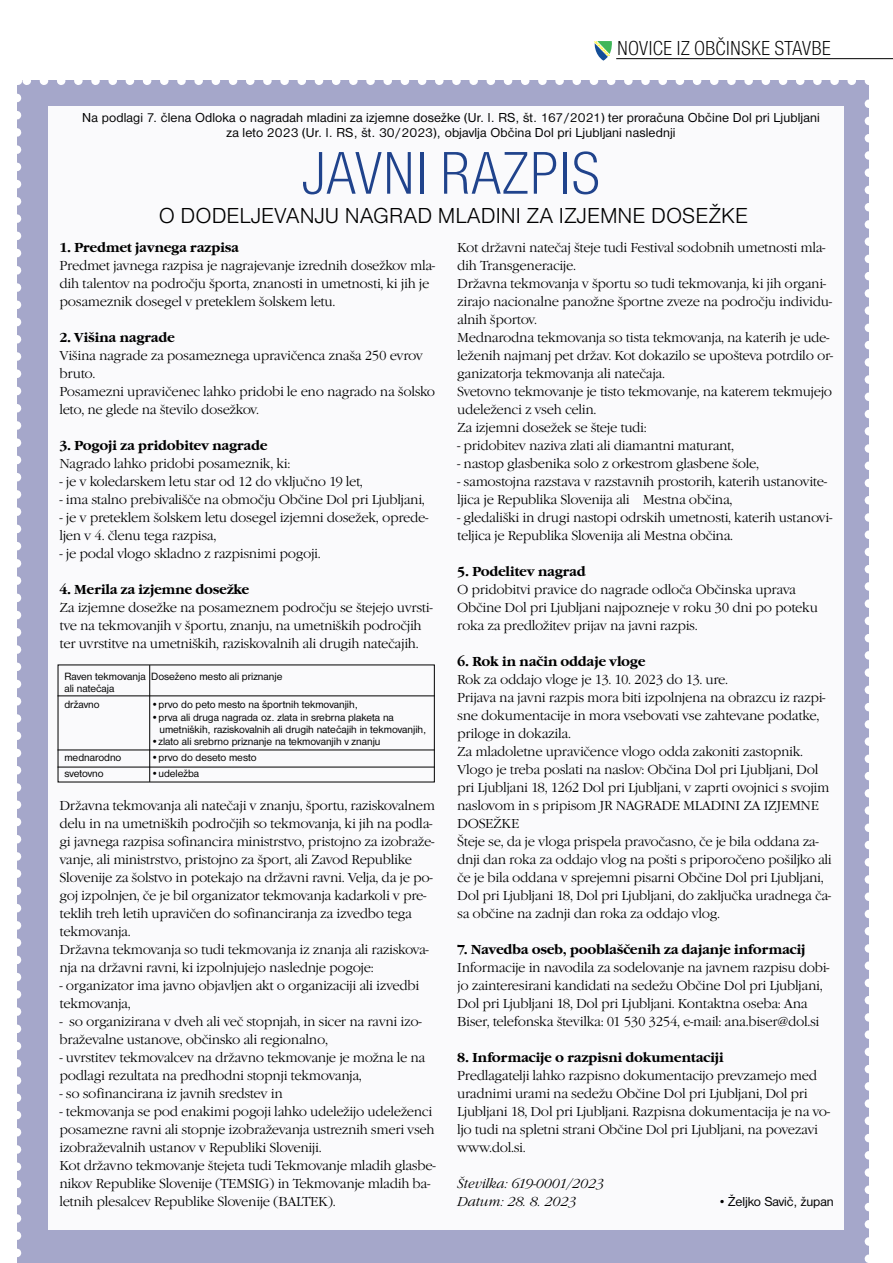
<style>
.page{position:relative;width:893px;height:1263px;background:#fff}
.page>*{position:absolute;margin:0;border:0;box-sizing:border-box;transform-origin:0 0}
.t1{font:62.4px "Nimbus San DCE Ligh Cond";color:#20438c}
.t2{font:22.5px "Nimbus San DCE Ligh";color:#000}
.t3{font:21px "Nimbus San DCE Ligh Cond";color:#000}
.t4{font:13.5px/18px "Garamond Itc TCE Ligh";letter-spacing:-.025em;color:#000}
.t5{font:700 13.5px "Garamond Itc TCE";letter-spacing:-.025em;color:#000}
.t6{font:13.5px/15px "Nimbus San DCE";letter-spacing:.01em;color:#000;text-align:center}
.t7{font:13.5px/18px "Garamond Itc TCE Ligh Ital";letter-spacing:-.01em;color:#000}
.t8{font:13.5px "Nimbus San DCE";letter-spacing:-.01em;color:#000}
.t9{font:10.95px/12.1px "Nimbus San DCE";color:#000}
.s1{font-family:"Calisto"}
</style>
<div class="page">
<hr style="left:616px;top:58px;width:277px;height:1px;background:#000">
<svg style="left:594px;top:41px;width:18px;height:20px"></svg>
<div style="left:17px;top:81px;width:852px;height:1182px;background:#a5a7ca"></div>
<svg style="left:26px;top:80px;width:826px;height:5px"></svg>
<svg style="left:17px;top:98px;width:4px;height:1160px"></svg>
<svg style="left:865px;top:81px;width:4px;height:1182px"></svg>
<div style="left:49px;top:106px;width:795px;height:1123px;background:#fff"></div>
<hr style="left:58px;top:695px;width:377px;height:1px;background:#000">
<hr style="left:58px;top:750px;width:377px;height:1px;background:#000">
<hr style="left:58px;top:767px;width:377px;height:1px;background:#000">
<hr style="left:149px;top:665px;width:1px;height:117px;background:#000">
<h3 class="t3" style="left:617px;top:36px;width:216px">NOVICE IZ OBČINSKE STAVBE</h3>
<p class="t6" style="left:82px;top:110px;width:739px">Na podlagi 7. člena Odloka o nagradah mladini za izjemne dosežke (Ur. l. RS, št. 167/2021) ter proračuna Občine Dol pri Ljubljani za leto 2023 (Ur. l. RS, št. 30/2023), objavlja Občina Dol pri Ljubljani naslednji</p>
<h1 class="t1" style="left:302px;top:139px;width:50px">JAVNI</h1>
<h1 class="t1" style="left:440px;top:139px;width:162px">RAZPI S</h1>
<h2 class="t2" style="left:159px;top:203px;width:591px">O DODELJEVANJU NAGRAD MLADINI ZA IZJEMNE DOSEŽKE</h2>
<p class="t5" style="left:60px;top:240px;width:181px">1. Predmet javnega razpisa</p>
<p class="t4" style="left:60px;top:257px;width:377px">Predmet javnega razpisa je nagrajevanje izrednih dosežkov mla&shy;dih talentov na področju športa, znanosti in umetnosti, ki jih je posameznik dosegel v preteklem šolskem letu.</p>
<p class="t5" style="left:60px;top:330px;width:117px">2. Višina nagrade</p>
<p class="t4" style="left:60px;top:347px;width:377px">Višina nagrade za posameznega upravičenca znaša 250 evrov bruto.<br>Posamezni upravičenec lahko pridobi le eno nagrado na šolsko leto, ne glede na število dosežkov.</p>
<p class="t5" style="left:60px;top:438px;width:210px">3. Pogoji za pridobitev nagrade</p>
<p class="t4" style="left:60px;top:455px;width:232px">Nagrado lahko pridobi posameznik, ki:</p>
<p class="t4" style="left:60px;top:473px;width:305px">- je v koledarskem letu star od 12 do vključno 19 let,</p>
<p class="t4" style="left:60px;top:491px;width:367px">- ima stalno prebivališče na območju Občine Dol pri Ljubljani,</p>
<p class="t4" style="left:60px;top:509px;width:370px">- je v preteklem šolskem letu dosegel izjemni dosežek, oprede&shy;ljen v 4. členu tega razpisa,</p>
<p class="t4" style="left:60px;top:545px;width:263px">- je podal vlogo skladno z razpisnimi pogoji.</p>
<p class="t5" style="left:60px;top:582px;width:191px">4. Merila za izjemne dosežke</p>
<p class="t4" style="left:60px;top:599px;width:375px">Za izjemne dosežke na posameznem področju se štejejo uvrsti&shy;tve na tekmovanjih v športu, znanju, na umetniških področjih ter uvrstitve na umetniških, raziskovalnih ali drugih natečajih.</p>
<p class="t9" style="left:64px;top:671px;width:220px">Raven tekmovanja Doseženo mesto ali priznanje ali natečaja</p>
<p class="t9" style="left:64px;top:699px;width:37px">državno</p>
<p class="t9" style="left:151px;top:699px;width:208px">•prvo do peto mesto na športnih tekmovanjih,</p>
<p class="t9" style="left:159px;top:711px;width:269px;text-indent:-8px">•prva ali druga nagrada oz. zlata in srebrna plaketa na umetniških, raziskovalnih ali drugih natečajih in tekmovanjih,</p>
<p class="t9" style="left:151px;top:735px;width:231px">•zlato ali srebrno priznanje na tekmovanjih v znanju</p>
<p class="t9" style="left:64px;top:751px;width:59px">mednarodno</p>
<p class="t9" style="left:151px;top:751px;width:107px">•prvo do deseto mesto</p>
<p class="t9" style="left:64px;top:767px;width:41px">svetovno</p>
<p class="t9" style="left:151px;top:767px;width:50px">•udeležba</p>
<p class="t4" style="left:60px;top:797px;width:377px">Državna tekmovanja ali natečaji v znanju, športu, raziskovalnem delu in na umetniških področjih so tekmovanja, ki jih na podla&shy;gi javnega razpisa sofinancira ministrstvo, pristojno za izobraže&shy;vanje, ali ministrstvo, pristojno za šport, ali Zavod Republike Slovenije za šolstvo in potekajo na državni ravni. Velja, da je po&shy;goj izpolnjen, če je bil organizator tekmovanja kadarkoli v pre&shy;teklih treh letih upravičen do sofinanciranja za izvedbo tega tekmovanja.<br>Državna tekmovanja so tudi tekmovanja iz znanja ali raziskova&shy;nja na državni ravni, ki izpolnjujejo naslednje pogoje:</p>
<p class="t4" style="left:60px;top:977px;width:361px">- organizator ima javno objavljen akt o organizaciji ali izvedbi tekmovanja,</p>
<p class="t4" style="left:60px;top:1013px;width:364px">- so organizirana v dveh ali več stopnjah, in sicer na ravni izo&shy;braževalne ustanove, občinsko ali regionalno,</p>
<p class="t4" style="left:60px;top:1049px;width:367px">- uvrstitev tekmovalcev na državno tekmovanje je možna le na podlagi rezultata na predhodni stopnji tekmovanja,</p>
<p class="t4" style="left:60px;top:1085px;width:225px">- so sofinancirana iz javnih sredstev in</p>
<p class="t4" style="left:60px;top:1103px;width:378px">- tekmovanja se pod enakimi pogoji lahko udeležijo udeleženci posamezne ravni ali stopnje izobraževanja ustreznih smeri vseh izobraževalnih ustanov v Republiki Sloveniji.<br>Kot državno tekmovanje štejeta tudi Tekmovanje mladih glasbe&shy;nikov Republike Slovenije (TEMSIG) in Tekmovanje mladih ba&shy;letnih plesalcev Republike Slovenije (BALTEK).</p>
<p class="t4" style="left:457px;top:239px;width:377px">Kot državni natečaj šteje tudi Festival sodobnih umetnosti mla&shy;dih Transgeneracije.<br>Državna tekmovanja v športu so tudi tekmovanja, ki jih organi&shy;zirajo nacionalne panožne športne zveze na področju individu&shy;alnih športov.<br>Mednarodna tekmovanja so tista tekmovanja, na katerih je ude&shy;leženih najmanj pet držav. Kot dokazilo se upošteva potrdilo or&shy;ganizatorja tekmovanja ali natečaja.<br>Svetovno tekmovanje je tisto tekmovanje, na katerem tekmujejo udeleženci z vseh celin.<br>Za izjemni dosežek se šteje tudi:</p>
<p class="t4" style="left:457px;top:437px;width:278px">- pridobitev naziva zlati ali diamantni maturant,</p>
<p class="t4" style="left:457px;top:455px;width:303px">- nastop glasbenika solo z orkestrom glasbene šole,</p>
<p class="t4" style="left:457px;top:473px;width:371px">- samostojna razstava v razstavnih prostorih, katerih ustanovite&shy;ljica je Republika Slovenija ali Mestna občina,</p>
<p class="t4" style="left:457px;top:509px;width:377px">- gledališki in drugi nastopi odrskih umetnosti, katerih ustanovi&shy;teljica je Republika Slovenija ali Mestna občina.</p>
<p class="t5" style="left:457px;top:563px;width:130px">5. Podelitev nagrad</p>
<p class="t4" style="left:457px;top:581px;width:362px">O pridobitvi pravice do nagrade odloča Občinska uprava<br>Občine Dol pri Ljubljani najpozneje v roku 30 dni po poteku roka za predložitev prijav na javni razpis.</p>
<p class="t5" style="left:457px;top:653px;width:190px">6. Rok in način oddaje vloge</p>
<p class="t4" style="left:457px;top:671px;width:376px">Rok za oddajo vloge je 13. 10. 2023 do 13. ure.<br>Prijava na javni razpis mora biti izpolnjena na obrazcu iz razpi&shy;sne dokumentacije in mora vsebovati vse zahtevane podatke, priloge in dokazila.<br>Za mladoletne upravičence vlogo odda zakoniti zastopnik.<br>Vlogo je treba poslati na naslov: Občina Dol pri Ljubljani, Dol pri Ljubljani 18, 1262 Dol pri Ljubljani, v zaprti ovojnici s svojim naslovom in s pripisom JR NAGRADE MLADINI ZA IZJEMNE DOSEŽKE<br>Šteje se, da je vloga prispela pravočasno, če je bila oddana za&shy;dnji dan roka za oddajo vlog na pošti s priporočeno pošiljko ali če je bila oddana v sprejemni pisarni Občine Dol pri Ljubljani, Dol pri Ljubljani 18, Dol pri Ljubljani, do zaključka uradnega ča&shy;sa občine na zadnji dan roka za oddajo vlog.</p>
<p class="t5" style="left:457px;top:941px;width:350px">7. Navedba oseb, pooblaščenih za dajanje informacij</p>
<p class="t4" style="left:457px;top:958px;width:374px">Informacije in navodila za sodelovanje na javnem razpisu dobi&shy;jo zainteresirani kandidati na sedežu Občine Dol pri Ljubljani, Dol pri Ljubljani 18, Dol pri Ljubljani. Kontaktna oseba: Ana Biser, telefonska številka: 01 530 3254, e-mail: ana.biser@dol.si</p>
<p class="t5" style="left:457px;top:1049px;width:268px">8. Informacije o razpisni dokumentaciji</p>
<p class="t4" style="left:457px;top:1066px;width:375px">Predlagatelji lahko razpisno dokumentacijo prevzamejo med uradnimi urami na sedežu Občine Dol pri Ljubljani, Dol pri Ljubljani 18, Dol pri Ljubljani. Razpisna dokumentacija je na vo&shy;ljo tudi na spletni strani Občine Dol pri Ljubljani, na povezavi www.dol.si.</p>
<p class="t7" style="left:457px;top:1174px;width:148px">Številka: 619-0001/2023<br>Datum: 28. 8. 2023</p>
<p class="t8" style="left:720px;top:1194px;width:115px"><span class="s1">•</span> Željko Savič, župan</p>
</div>
